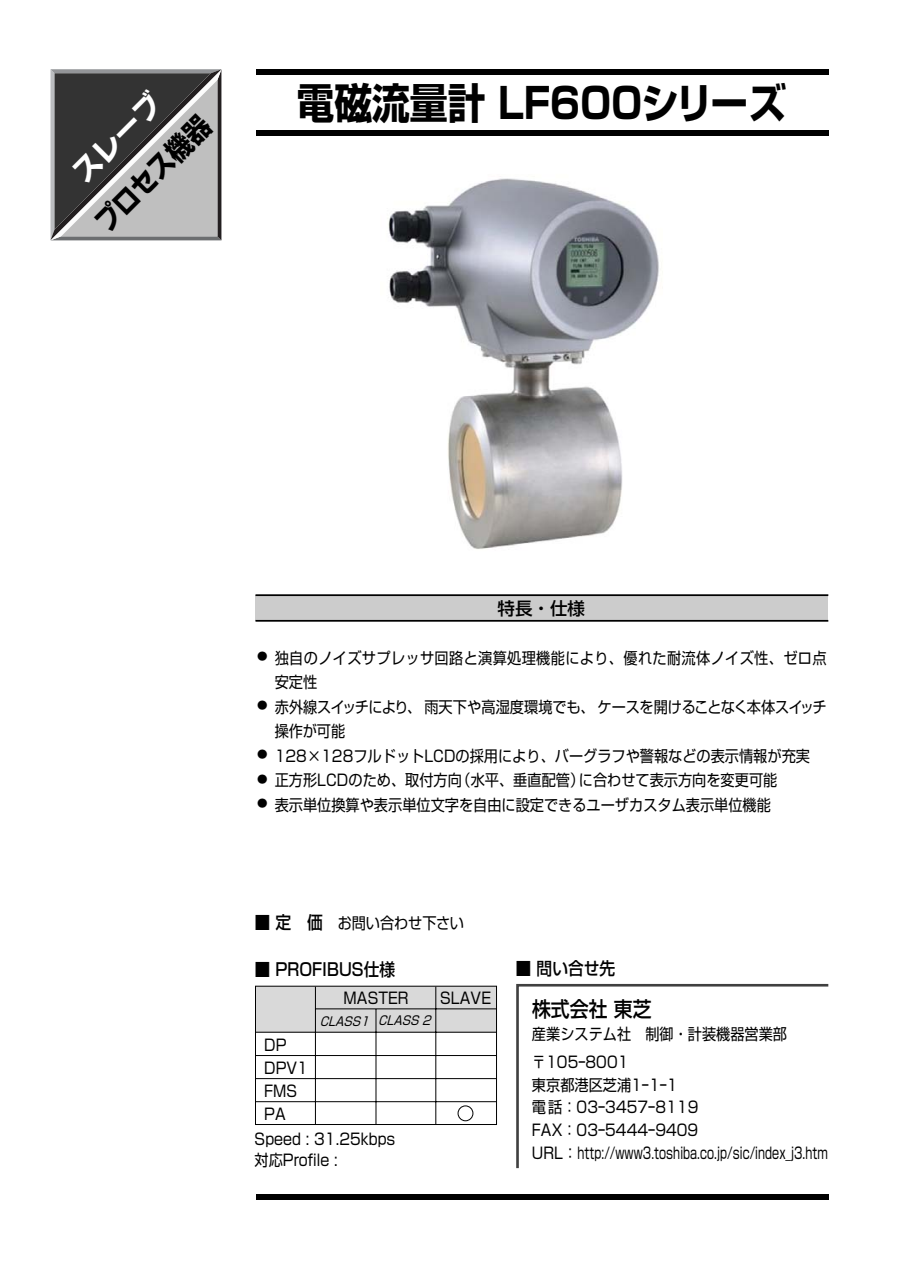
<style>
.page{position:relative;width:903px;height:1274px;background:#fff}
.page>*{position:absolute;margin:0;border:0;box-sizing:border-box;transform-origin:0 0}
.t1{font:700 42px "Shin Go";color:#000;scale:.9 1}
.t2{font:700 28px "Shin Go";color:#000;scale:.9 1}
.t3{font:700 28px "Shin Go";color:#fff}
.t4{font:500 21px "Shin Go";color:#000;scale:.9 1}
.t5{font:500 17.5px "Shin Go";color:#000;scale:.9 1}
.t6{font:500 17.5px "Shin Go";color:#000}
.t7{font:15.75px/24.5px "Shin Go";color:#000;scale:.9 1}
.t8{font:italic 12.25px "Shin Go";color:#000;scale:.9 1}
.t9{font:10.5px "Shin Go";color:#000}
</style>
<div class="page">
<img style="left:388px;top:178px;width:271px;height:371px">
<div style="left:256px;top:595px;width:572px;height:26px;background:#ccc"></div>
<hr style="left:256px;top:620px;width:572px;height:2px;background:#000">
<hr style="left:256px;top:594px;width:572px;height:2px;background:#000">
<div style="left:256px;top:986px;width:241px;height:46px;background:#d9d9d9"></div>
<svg style="left:50px;top:69px;width:171px;height:171px;background:#7c7c7c"></svg>
<div style="left:256px;top:69px;width:573px;height:6px;background:#000"></div>
<div style="left:256px;top:130px;width:573px;height:6px;background:#000"></div>
<div style="left:256px;top:1194px;width:573px;height:6px;background:#000"></div>
<div style="left:255px;top:986px;width:242px;height:139px;border:1px solid #000"></div>
<hr style="left:256px;top:1032px;width:241px;height:1px;background:#000">
<hr style="left:315px;top:987px;width:1px;height:138px;background:#000">
<hr style="left:376px;top:1009px;width:1px;height:116px;background:#000">
<hr style="left:435px;top:987px;width:1px;height:138px;background:#000">
<hr style="left:315px;top:1008px;width:182px;height:1px;background:#000">
<hr style="left:256px;top:1055px;width:240px;height:1px;background:#000">
<hr style="left:256px;top:1078px;width:240px;height:1px;background:#000">
<hr style="left:256px;top:1101px;width:240px;height:1px;background:#000">
<svg style="left:516px;top:983px;width:313px;height:186px"></svg>
<div style="left:458px;top:1105px;width:15px;height:16px;border:1px solid #000;border-radius:50%"></div>
<h2 class="t3" style="left:70px;top:169px;width:113px;rotate:-45deg">スレーブ</h2>
<h1 class="t1" style="left:297px;top:87px;width:546px">電磁流量計 LF600シリーズ</h1>
<h2 class="t2" style="left:93px;top:219px;width:168px;rotate:-45deg">プロセス機器</h2>
<p class="t6" style="left:498px;top:602px;width:89px">特長・仕様</p>
<p class="t7" style="left:275px;top:647px;width:615px">独自のノイズサプレッサ回路と演算処理機能により、優れた耐流体ノイズ性、ゼロ点安定性<br>赤外線スイッチにより、 雨天下や高湿度環境でも、 ケースを開けることなく本体スイッチ操作が可能<br>128×128フルドットLCDの採用により、バーグラフや警報などの表示情報が充実正方形LCDのため、取付方向（水平、垂直配管）に合わせて表示方向を変更可能<br>表示単位換算や表示単位文字を自由に設定できるユーザカスタム表示単位機能</p>
<p class="t9" style="left:257px;top:652px;width:12px">●</p>
<p class="t9" style="left:257px;top:701px;width:12px">●</p>
<p class="t9" style="left:257px;top:750px;width:12px">●</p>
<p class="t9" style="left:257px;top:775px;width:12px">●</p>
<p class="t9" style="left:257px;top:799px;width:12px">●</p>
<p class="t5" style="left:255px;top:916px;width:77px">■ 定　価</p>
<p class="t5" style="left:254px;top:962px;width:158px">■ PROFIBUS仕様</p>
<p class="t5" style="left:516px;top:962px;width:112px">■ 問い合せ先</p>
<p class="t7" style="left:344px;top:987px;width:74px">MASTER</p>
<p class="t7" style="left:440px;top:988px;width:58px">SLAVE</p>
<p class="t8" style="left:320px;top:1016px;width:128px">CLASS1 CLASS 2</p>
<p class="t7" style="left:264px;top:1036px;width:50px;line-height:22.9px">DP<br>DPV1<br>FMS<br>PA</p>
<p class="t7" style="left:338px;top:912px;width:142px">お問い合わせ下さい</p>
<h3 class="t4" style="left:532px;top:1001px;width:134px">株式会社 東芝</h3>
<p class="t7" style="left:532px;top:1022px;width:285px;line-height:28px">産業システム社　制御・計装機器営業部〒105ｰ8001</p>
<p class="t7" style="left:532px;top:1075px;width:330px;line-height:22.8px">東京都港区芝浦1ｰ1ｰ1<br>電話：03ｰ3457ｰ8119<br>FAX：03ｰ5444ｰ9409<br>URL：http://www3.toshiba.co.jp/sic/index_j3.htm</p>
<p class="t7" style="left:255px;top:1130px;width:158px;line-height:21px">Speed : 31.25kbps対応Profile :</p>
</div>
